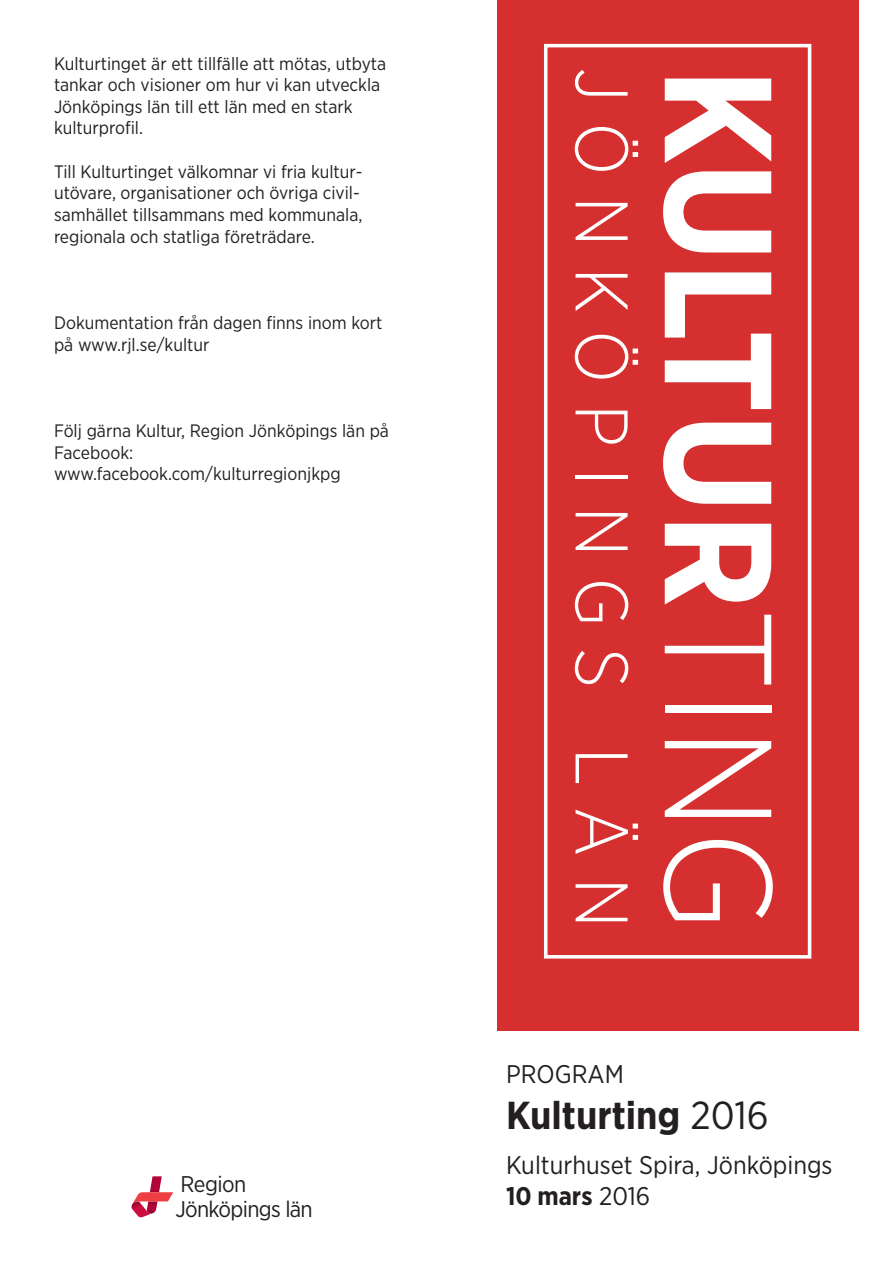
<style>
.page{position:relative;width:893px;height:1263px;background:#fff}
.page>*{position:absolute;margin:0;border:0;box-sizing:border-box;transform-origin:0 0}
.t1{font:700 152.1px "Gotham Narrow";color:#fff}
.t2{font:300 74.25px "Gotham Narrow";letter-spacing:.28em;color:#fff}
.t3{font:700 39px "Gotham Narrow";color:#231f20}
.t4{font:25.5px "Gotham Narrow";color:#231f20}
.t5{font:700 25.5px "Gotham Narrow";color:#231f20}
.t6{font:22.65px "Gotham Narrow";letter-spacing:-.03em;color:#231f20}
.t7{font:18px/21.6px "Gotham Narrow";color:#231f20}
.s1{font-weight:300}
.s2{font-weight:400}
</style>
<div class="page">
<div style="left:497px;top:0;width:361px;height:1030px;background:#d52f2f"></div>
<div style="left:544px;top:44px;width:267px;height:914px;border:4px solid #fff"></div>
<svg style="left:131px;top:1176px;width:42px;height:41px"></svg>
<p class="t7" style="left:54px;top:52px;width:334px">Kulturtinget är ett tillfälle att mötas, utbyta tankar och visioner om hur vi kan utveckla Jönköpings län till ett län med en stark kulturprofil.</p>
<p class="t7" style="left:54px;top:160px;width:310px">Till Kulturtinget välkomnar vi fria kultur&shy;utövare, organisationer och övriga civil&shy;samhället tillsammans med kommunala, regionala och statliga företrädare.</p>
<p class="t7" style="left:54px;top:311px;width:330px">Dokumentation från dagen finns inom kort på www.rjl.se/kultur</p>
<p class="t7" style="left:54px;top:419px;width:337px">Följ gärna Kultur, Region Jönköpings län på<br>Facebook:</p>
<p class="t7" style="left:54px;top:463px;width:288px">www.facebook.com/kulturregionjkpg</p>
<p class="t6" style="left:181px;top:1170px;width:67px">Region</p>
<p class="t6" style="left:175px;top:1195px;width:139px">Jönköpings län</p>
<p class="t2" style="left:647px;top:68px;width:861px;rotate:90deg">Jönköpings län</p>
<p class="t1" style="left:816px;top:68px;width:865px;rotate:90deg">kultur<span class="s1">Ting</span></p>
<p class="t4" style="left:506px;top:1058px;width:119px">PROGRAM</p>
<p class="t3" style="left:506px;top:1091px;width:264px">Kulturting <span class="s2">2016</span></p>
<p class="t4" style="left:506px;top:1150px;width:328px">Kulturhuset Spira, Jönköpings</p>
<p class="t5" style="left:506px;top:1180px;width:146px">10 mars <span class="s2">2016</span></p>
</div>
